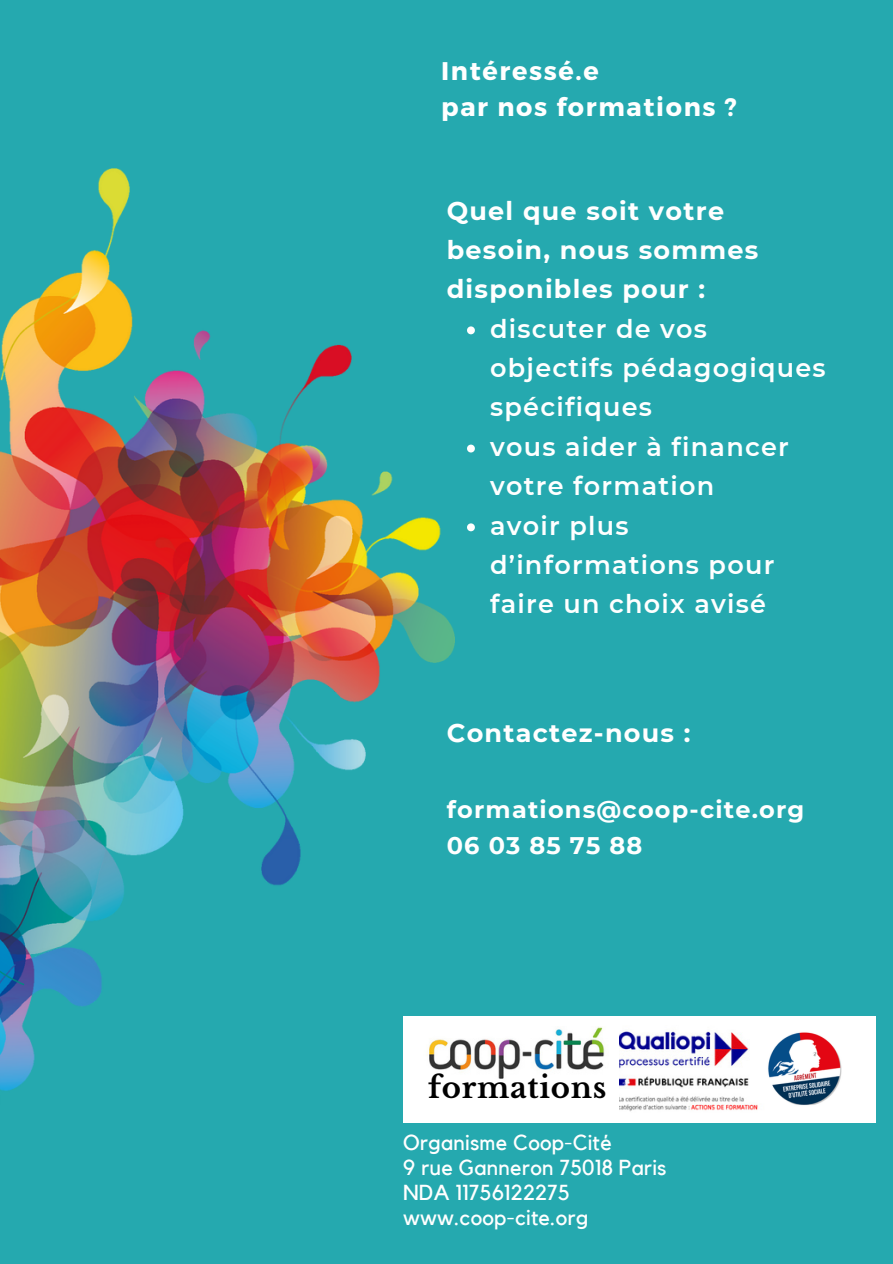
<style>
.page{position:relative;width:893px;height:1264px;background:#fff}
.page>*{position:absolute;margin:0;border:0;box-sizing:border-box;transform-origin:0 0}
.t1{font:700 29.25px "Libre Baskerville";letter-spacing:.025em;color:#000}
.t2{font:600 25.5px/39.3px "Montserrat";letter-spacing:.05em;color:#fff}
.t3{font:700 25.5px/39.3px "Montserrat";letter-spacing:.05em;color:#fff}
.t4{font:700 24px/36px "Montserrat";letter-spacing:.05em;color:#fff}
.t5{font:21.6px/24.8px "Kollektif";letter-spacing:.01em;color:#fff}
</style>
<div class="page">
<div style="left:0;top:0;width:892px;height:1263px;background:#25a9af"></div>
<img style="left:0;top:168px;width:455px;height:955px">
<div style="left:403px;top:1016px;width:472px;height:106px;background:#fff"></div>
<img style="left:619px;top:1031px;width:223px;height:81px">
<img style="left:429px;top:1027px;width:176px;height:52px">
<svg style="left:467px;top:326px;width:8px;height:8px"></svg>
<svg style="left:467px;top:444px;width:8px;height:8px"></svg>
<svg style="left:467px;top:523px;width:8px;height:8px"></svg>
<p class="t3" style="left:441px;top:52px;width:297px;line-height:36px">Intéressé.e<br>par nos formations ?</p>
<p class="t3" style="left:446px;top:191px;width:313px">Quel que soit votre besoin, nous sommes disponibles pour :</p>
<p class="t2" style="left:490px;top:309px;width:337px">discuter de vos objectifs pédagogiques spécifiques<br>vous aider à financer votre formation<br>avoir plus d’informations pour faire un choix avisé</p>
<p class="t3" style="left:446px;top:713px;width:245px">Contactez-nous :</p>
<p class="t4" style="left:446px;top:791px;width:359px">formations@coop-cite.org<br>06 03 85 75 88</p>
<p class="t1" style="left:428px;top:1069px;width:180px">formations</p>
<p class="t5" style="left:403px;top:1131px;width:265px">Organisme Coop-Cité<br>9 rue Ganneron 75018 Paris<br>NDA 11756122275 www.coop-cite.org</p>
</div>
